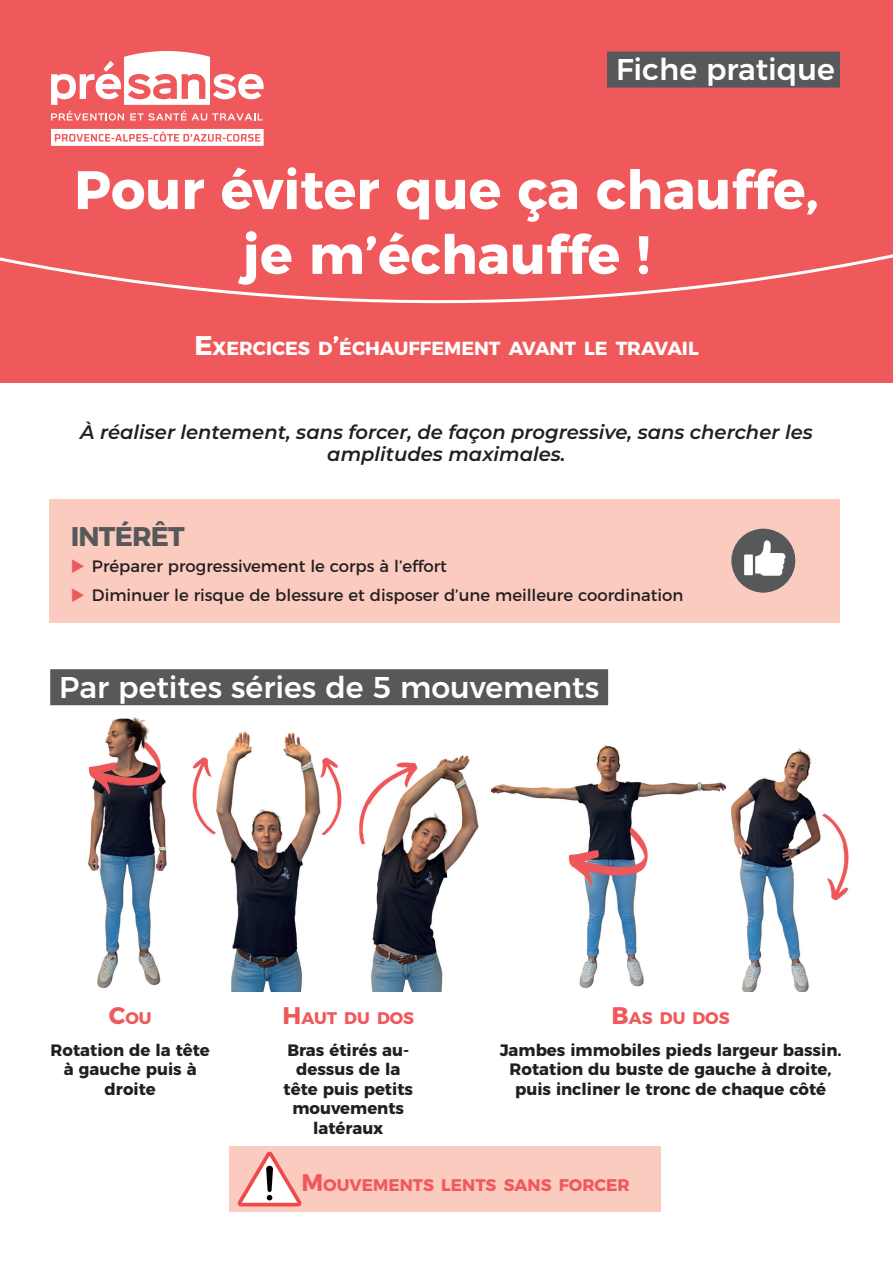
<style>
.page{position:relative;width:893px;height:1263px;background:#fff}
.page>*{position:absolute;margin:0;border:0;box-sizing:border-box;transform-origin:0 0}
.t1{font:700 54px/64.8px "Montserrat";color:#fff;text-align:center}
.t2{font:500 30px "Montserrat";color:#fff}
.t3{font:700 27px "Montserrat";letter-spacing:-.03em;color:#57585a}
.t4{font:italic 600 19.5px/22.5px "Montserrat";color:#231f20;text-align:center}
.t5{font:700 18.9px "Montserrat";color:#fff}
.t6{font:700 16.8px "Montserrat";color:#f0595b}
.t7{font:700 16.5px/19.5px "Montserrat";color:#231f20;text-align:center}
.t8{font:16.5px/29.5px "Montserrat";color:#231f20}
.s1{font-size:27px}
.s2{font-size:24px}
</style>
<div class="page">
<div style="left:0;top:0;width:893px;height:383px;background:#f0595b"></div>
<div style="left:607px;top:52px;width:233px;height:36px;background:#57585a"></div>
<svg style="left:0;top:254px;width:893px;height:50px"></svg>
<svg style="left:51px;top:51px;width:213px;height:70px"></svg>
<svg style="left:51px;top:129px;width:213px;height:17px"></svg>
<div style="left:50px;top:669px;width:558px;height:36px;background:#57585a"></div>
<div style="left:49px;top:499px;width:790px;height:123px;background:#fbcbc0"></div>
<svg style="left:733px;top:531px;width:62px;height:61px"></svg>
<div style="left:744px;top:554px;width:9px;height:21px;background:#fff"></div>
<div style="left:229px;top:1146px;width:431px;height:66px;background:#fbcbc0"></div>
<svg style="left:237px;top:1152px;width:65px;height:54px"></svg>
<img style="left:87px;top:717px;width:80px;height:272px">
<img style="left:192px;top:731px;width:150px;height:260px">
<img style="left:359px;top:755px;width:120px;height:236px">
<img style="left:492px;top:745px;width:234px;height:244px">
<img style="left:731px;top:748px;width:118px;height:243px">
<h2 class="t2" style="left:616px;top:45px;width:220px">Fiche pratique</h2>
<h1 class="t1" style="left:74px;top:153px;width:746px">Pour éviter que ça chauffe, je m’échauffe !</h1>
<p class="t5" style="left:194px;top:332px;width:506px"><span class="s1">E</span>XERCICES D<span class="s1">’</span>ÉCHAUFFEMENT AVANT LE TRAVAIL</p>
<p class="t4" style="left:80px;top:420px;width:734px">À réaliser lentement, sans forcer, de façon progressive, sans chercher les amplitudes maximales.</p>
<h3 class="t3" style="left:71px;top:514px;width:116px">INTÉRÊT</h3>
<p class="t8" style="left:92px;top:549px;width:593px">Préparer progressivement le corps à l’effort<br>Diminuer le risque de blessure et disposer d’une meilleure coordination</p>
<h2 class="t2" style="left:59px;top:663px;width:541px">Par petites séries de 5 mouvements</h2>
<p class="t6" style="left:109px;top:1004px;width:44px"><span class="s2">C</span>OU</p>
<p class="t7" style="left:51px;top:1039px;width:161px">Rotation de la tête à gauche puis à droite</p>
<p class="t6" style="left:283px;top:1004px;width:133px"><span class="s2">H</span>AUT DU DOS</p>
<p class="t7" style="left:284px;top:1039px;width:131px">Bras étirés au&shy;dessus de la tête puis petits mouvements latéraux</p>
<p class="t6" style="left:612px;top:1004px;width:120px"><span class="s2">B</span>AS DU DOS</p>
<p class="t7" style="left:500px;top:1039px;width:343px">Jambes immobiles pieds largeur bassin.<br>Rotation du buste de gauche à droite, puis incliner le tronc de chaque côté</p>
<p class="t6" style="left:301px;top:1171px;width:330px"><span class="s2">M</span> OUVEMENTS LENTS SANS FORCER</p>
</div>
